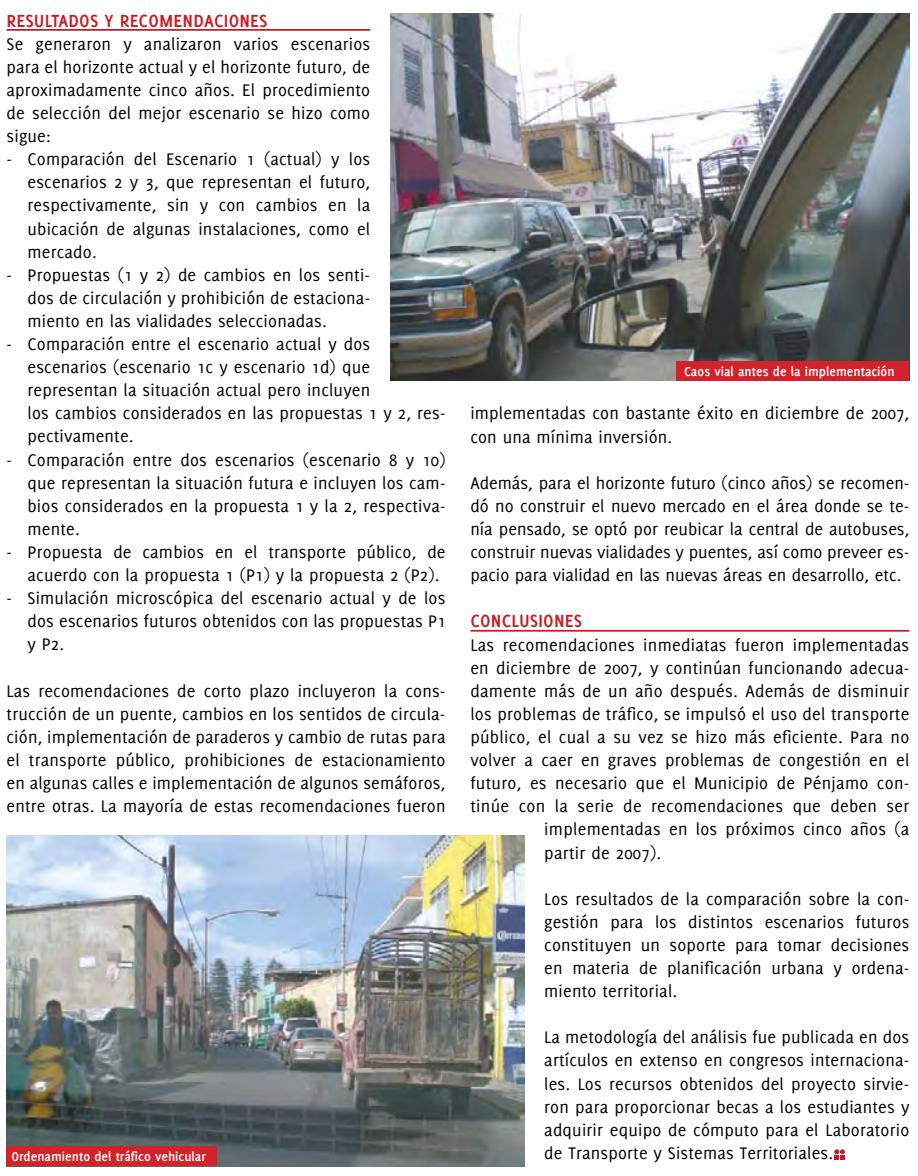
<style>
.page{position:relative;width:918px;height:1176px;background:#fff}
.page>*{position:absolute;margin:0;border:0;box-sizing:border-box;transform-origin:0 0}
.t1{font:700 19.25px "Delicious";letter-spacing:.01em;color:#c61d23}
.t2{font:18.38px/23.1px "Delicious";letter-spacing:.01em;color:#000;text-align:justify}
.t3{font:700 14px "Delicious";color:#fff}
</style>
<div class="page">
<hr style="left:7px;top:29px;width:363px;height:2px;background:#c61d23">
<img style="left:7px;top:835px;width:517px;height:331px">
<div style="left:7px;top:1146px;width:210px;height:19px;background:#d2232a"></div>
<hr style="left:470px;top:630px;width:439px;height:1px;background:#c61d23">
<svg style="left:834px;top:1149px;width:11px;height:10px"></svg>
<img style="left:390px;top:13px;width:519px;height:367px">
<div style="left:676px;top:361px;width:233px;height:20px;background:#d2232a"></div>
<p class="t1" style="left:7px;top:9px;width:261px">Resu ltados y recomendacion es</p>
<p class="t2" style="left:7px;top:32px;width:365px">Se generaron y analizaron varios escenarios para el horizonte actual y el horizonte futuro, de aproximadamente cinco años. El procedimiento de selección del mejor escenario se hizo como sigue:</p>
<p class="t2" style="left:28px;top:147px;width:344px;text-indent:-21px">- Comparación del Escenario 1 (actual) y los escenarios 2 y 3, que representan el futuro, respectivamente, sin y con cambios en la ubicación de algunas instalaciones, como el mercado.</p>
<p class="t2" style="left:28px;top:263px;width:344px;text-indent:-21px">- Propuestas (1 y 2) de cambios en los senti&shy;dos de circulación y prohibición de estaciona&shy;miento en las vialidades seleccionadas.</p>
<p class="t2" style="left:28px;top:332px;width:420px;text-align:left;text-indent:-21px">- Comparación entre el escenario actual y dos escenarios (escenario 1c y escenario 1d) que representan la situación actual pero incluyen<br>los cambios considerados en las propuestas 1 y 2, res&shy;pectivamente.</p>
<p class="t2" style="left:28px;top:448px;width:420px;text-indent:-21px">- Comparación entre dos escenarios (escenario 8 y 10) que representan la situación futura e incluyen los cam&shy;bios considerados en la propuesta 1 y la 2, respectiva&shy;mente.</p>
<p class="t2" style="left:28px;top:540px;width:420px;text-indent:-21px">- Propuesta de cambios en el transporte público, de acuerdo con la propuesta 1 (P1) y la propuesta 2 (P2).</p>
<p class="t2" style="left:28px;top:586px;width:420px;text-indent:-21px">- Simulación microscópica del escenario actual y de los dos escenarios futuros obtenidos con las propuestas P1 y P2.</p>
<p class="t2" style="left:7px;top:679px;width:441px">Las recomendaciones de corto plazo incluyeron la cons&shy;trucción de un puente, cambios en los sentidos de circula&shy;ción, implementación de paraderos y cambio de rutas para el transporte público, prohibiciones de estacionamiento en algunas calles e implementación de algunos semáforos, entre otras. La mayoría de estas recomendaciones fueron</p>
<p class="t3" style="left:11px;top:1148px;width:196px">Ordenamiento del tráfico vehicular</p>
<p class="t3" style="left:684px;top:363px;width:212px">Caos vial antes de la implementación</p>
<p class="t2" style="left:470px;top:401px;width:440px">implementadas con bastante éxito en diciembre de 2007, con una mínima inversión.</p>
<p class="t2" style="left:470px;top:471px;width:441px">Además, para el horizonte futuro (cinco años) se recomen&shy;dó no construir el nuevo mercado en el área donde se te&shy;nía pensado, se optó por reubicar la central de autobuses, construir nuevas vialidades y puentes, así como preveer es&shy;pacio para vialidad en las nuevas áreas en desarrollo, etc.</p>
<p class="t1" style="left:470px;top:610px;width:112px">Conclusion es</p>
<p class="t2" style="left:470px;top:632px;width:440px">Las recomendaciones inmediatas fueron implementadas</p>
<p class="t2" style="left:470px;top:656px;width:441px">en diciembre de 2007, y continúan funcionando adecua-</p>
<p class="t2" style="left:470px;top:679px;width:441px">damente más de un año después. Además de disminuir</p>
<p class="t2" style="left:470px;top:702px;width:441px">los problemas de tráfico, se impulsó el uso del transporte</p>
<p class="t2" style="left:470px;top:725px;width:441px">público, el cual a su vez se hizo más eficiente. Para no</p>
<p class="t2" style="left:470px;top:748px;width:440px">volver a caer en graves problemas de congestión en el</p>
<p class="t2" style="left:470px;top:771px;width:441px">futuro, es necesario que el Municipio de Pénjamo con-</p>
<p class="t2" style="left:470px;top:794px;width:440px">tinúe con la serie de recomendaciones que deben ser</p>
<p class="t2" style="left:544px;top:817px;width:367px">implementadas en los próximos cinco años (a</p>
<p class="t2" style="left:544px;top:840px;width:119px">partir de 2007).</p>
<p class="t2" style="left:544px;top:886px;width:367px">Los resultados de la comparación sobre la con&shy;gestión para los distintos escenarios futuros constituyen un soporte para tomar decisiones en materia de planificación urbana y ordena&shy;miento territorial.</p>
<p class="t2" style="left:544px;top:1025px;width:367px">La metodología del análisis fue publicada en dos artículos en extenso en congresos internaciona&shy;les. Los recursos obtenidos del proyecto sirvie&shy;ron para proporcionar becas a los estudiantes y adquirir equipo de cómputo para el Laboratorio de Transporte y Sistemas Territoriales.</p>
</div>
